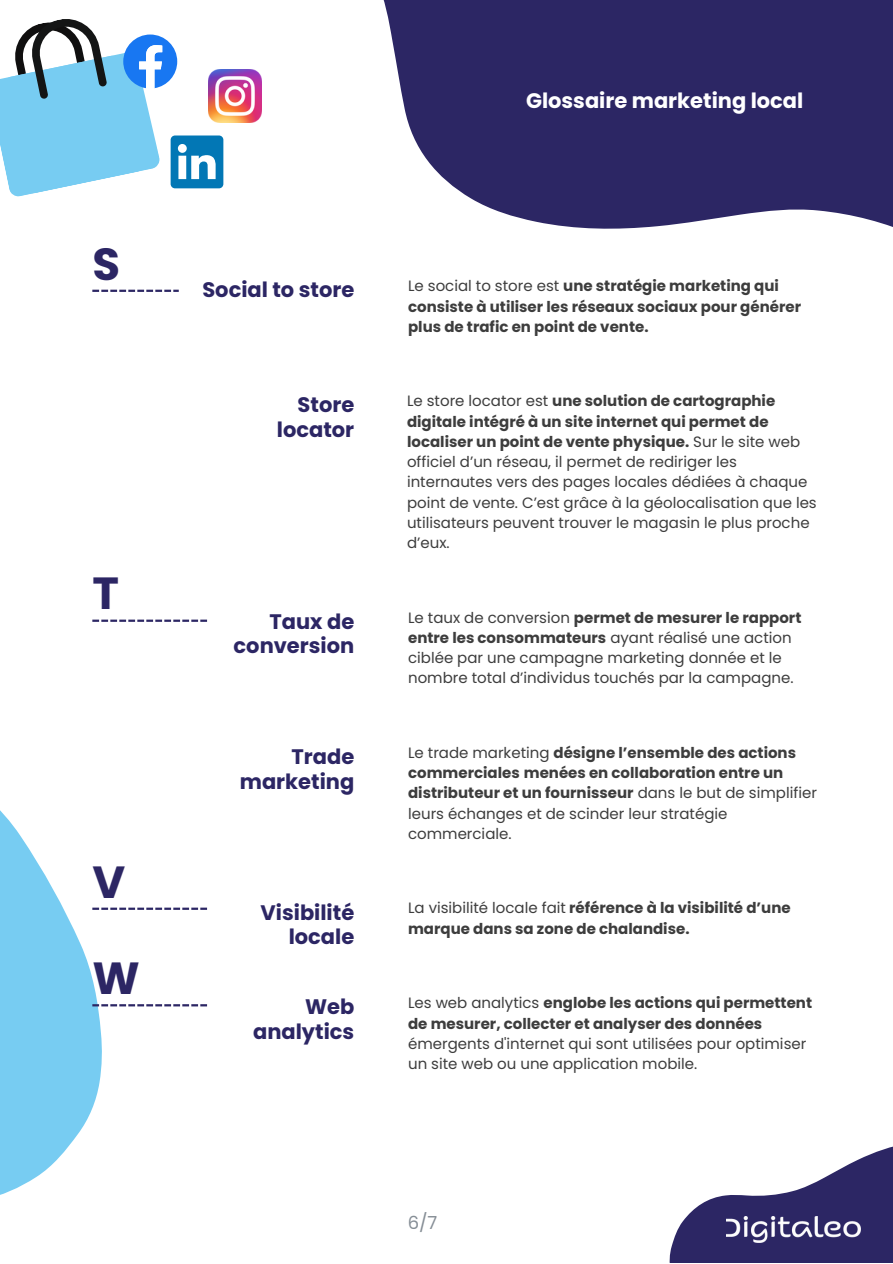
<style>
.page{position:relative;width:893px;height:1264px;background:#fff}
.page>*{position:absolute;margin:0;border:0;box-sizing:border-box;transform-origin:0 0}
.t1{font:700 45px "Poppins";color:#2c2664}
.t2{font:700 21px/24.8px "Poppins";color:#2c2664;text-align:right}
.t3{font:700 21px "Poppins";color:#fff}
.t4{font:18px "Poppins";color:#868e96}
.t5{font:15px/20.2px "Poppins";color:#3d3d3d}
.t6{font:700 15px/20.2px "Poppins";color:#3d3d3d}
.s1{font-weight:400}
.s2{font-weight:700}
</style>
<div class="page">
<svg style="left:669px;top:1147px;width:223px;height:115px;fill:#2c2664"></svg>
<img style="left:726px;top:1216px;width:133px;height:26px">
<svg style="left:0;top:620px;width:208px;height:575px"></svg>
<svg style="left:92px;top:619px;width:115px;height:3px"></svg>
<svg style="left:92px;top:907px;width:115px;height:2px"></svg>
<svg style="left:92px;top:1004px;width:115px;height:2px"></svg>
<svg style="left:92px;top:290px;width:19px;height:2px"></svg>
<svg style="left:111px;top:0;width:781px;height:292px;fill:#2c2664"></svg>
<img style="left:223px;top:70px;width:38px;height:53px">
<svg style="left:0;top:13px;width:223px;height:185px"></svg>
<p class="t1" style="left:92px;top:232px;width:29px">S</p>
<p class="t1" style="left:92px;top:562px;width:28px">T</p>
<p class="t1" style="left:92px;top:850px;width:34px">V</p>
<p class="t1" style="left:92px;top:946px;width:49px">W</p>
<p class="t3" style="left:526px;top:86px;width:279px">Glossaire marketing local</p>
<p class="t2" style="left:202px;top:278px;width:153px">Social to store</p>
<p class="t6" style="left:408px;top:276px;width:394px"><span class="s1">Le social to store est</span> une stratégie marketing qui consiste à utiliser les réseaux sociaux pour générer plus de trafic en point de vente.</p>
<p class="t2" style="left:277px;top:392px;width:79px">Store locator</p>
<p class="t5" style="left:407px;top:391px;width:411px">Le store locator est <span class="s2">une solution de cartographie digitale intégré à un site internet qui permet de localiser un point de vente physique.</span> Sur le site web officiel d’un réseau, il permet de rediriger les internautes vers des pages locales dédiées à chaque point de vente. C’est grâce à la géolocalisation que les utilisateurs peuvent trouver le magasin le plus proche d’eux.</p>
<p class="t2" style="left:233px;top:609px;width:122px">Taux de conversion</p>
<p class="t5" style="left:408px;top:607px;width:395px">Le taux de conversion <span class="s2">permet de mesurer le rapport entre les consommateurs</span> ayant réalisé une action ciblée par une campagne marketing donnée et le nombre total d’individus touchés par la campagne.</p>
<p class="t2" style="left:240px;top:744px;width:116px">Trade marketing</p>
<p class="t6" style="left:408px;top:742px;width:410px"><span class="s1">Le trade marketing</span> désigne l’ensemble des actions commerciales menées en collaboration entre un distributeur et un fournisseur <span class="s1">dans le but de simplifier leurs échanges et de scinder leur stratégie commerciale.</span></p>
<p class="t2" style="left:260px;top:899px;width:95px">Visibilité locale</p>
<p class="t6" style="left:408px;top:898px;width:384px"><span class="s1">La visibilité locale fait</span> référence à la visibilité d’une marque dans sa zone de chalandise.</p>
<p class="t2" style="left:253px;top:994px;width:103px">Web analytics</p>
<p class="t5" style="left:408px;top:992px;width:405px">Les web analytics <span class="s2">englobe les actions qui permettent de mesurer, collecter et analyser des données </span>émergents d'internet qui sont utilisées pour optimiser un site web ou une application mobile.</p>
<p class="t4" style="left:407px;top:1209px;width:31px">6/7</p>
</div>
